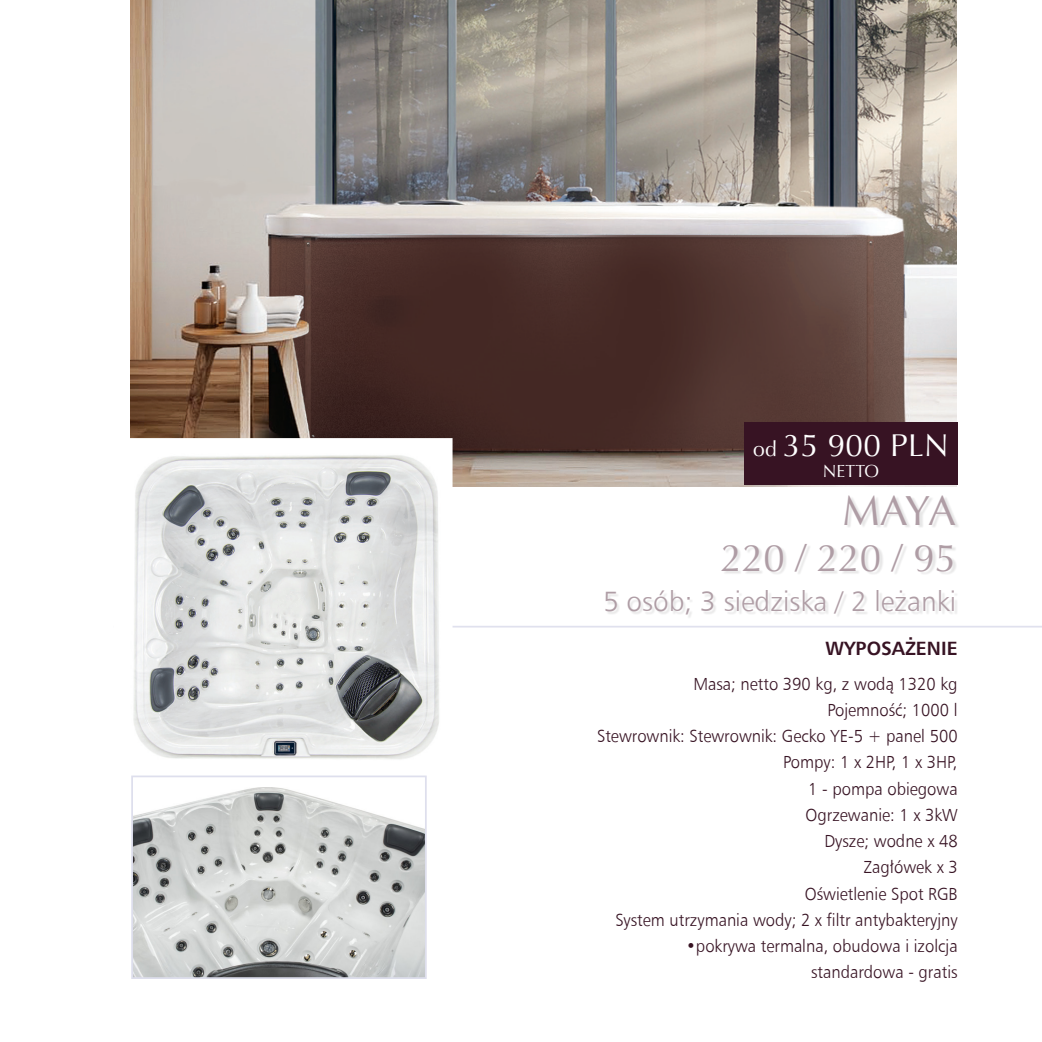
<style>
.page{position:relative;width:1042px;height:1042px;background:#fff}
.page>*{position:absolute;margin:0;border:0;box-sizing:border-box;transform-origin:0 0}
.t1{font:42px "Optima";color:#af9da5}
.t2{font:38.5px "Optima";color:#af9da5}
.t3{font:31.5px "Optima";letter-spacing:.01em;color:#fff}
.t4{font:28px "Humnst 777 Lt EU";color:#af9da5}
.t5{font:700 19.25px "Humnst 777 EU";color:#371323}
.t6{font:17.5px "Humnst 777 Lt EU";color:#371323;scale:.95 1}
.t7{font:17.5px "Optima";letter-spacing:.01em;color:#fff}
.s1{font-size:21px}
</style>
<div class="page">
<hr style="left:113px;top:626px;width:929px;height:1px;background:#e0e1ee">
<img style="left:131px;top:0;width:825px;height:486px">
<div style="left:606px;top:496px;width:353px;height:122px;background:#231f20;opacity:.11"></div>
<img style="left:134px;top:788px;width:290px;height:188px">
<div style="left:131px;top:775px;width:296px;height:204px;border:2px solid #dedfed"></div>
<img style="left:121px;top:446px;width:323px;height:313px">
<div style="left:744px;top:422px;width:213px;height:62px;background:#371323"></div>
<p class="t3" style="left:753px;top:427px;width:197px"><span class="s1">od</span> 35 900 PLN</p>
<p class="t7" style="left:823px;top:461px;width:58px">NETTO</p>
<p class="t1" style="left:842px;top:486px;width:115px">MAYA</p>
<p class="t2" style="left:721px;top:535px;width:237px">220 / 220 / 95</p>
<p class="t4" style="left:603px;top:584px;width:355px">5 osób; 3 siedziska / 2 leżanki</p>
<p class="t5" style="left:825px;top:635px;width:134px">WYPOSAŻENIE</p>
<p class="t6" style="left:693px;top:672px;width:280px">Masa; netto 390 kg, z wodą 1320 kg</p>
<p class="t6" style="left:827px;top:699px;width:139px">Pojemność; 1000 l</p>
<p class="t6" style="left:597px;top:725px;width:381px">Stewrownik: Stewrownik: Gecko YE-5 + panel 500</p>
<p class="t6" style="left:783px;top:751px;width:185px">Pompy: 1 x 2HP, 1 x 3HP,</p>
<p class="t6" style="left:808px;top:777px;width:159px">1 - pompa obiegowa</p>
<p class="t6" style="left:805px;top:804px;width:162px">Ogrzewanie: 1 x 3kW</p>
<p class="t6" style="left:824px;top:830px;width:142px">Dysze; wodne x 48</p>
<p class="t6" style="left:864px;top:856px;width:100px">Zagłówek x 3</p>
<p class="t6" style="left:805px;top:882px;width:162px">Oświetlenie Spot RGB</p>
<p class="t6" style="left:615px;top:909px;width:362px">System utrzymania wody; 2 x filtr antybakteryjny</p>
<p class="t6" style="left:686px;top:935px;width:287px">•pokrywa termalna, obudowa i izolcja</p>
<p class="t6" style="left:811px;top:961px;width:156px">standardowa - gratis</p>
</div>
